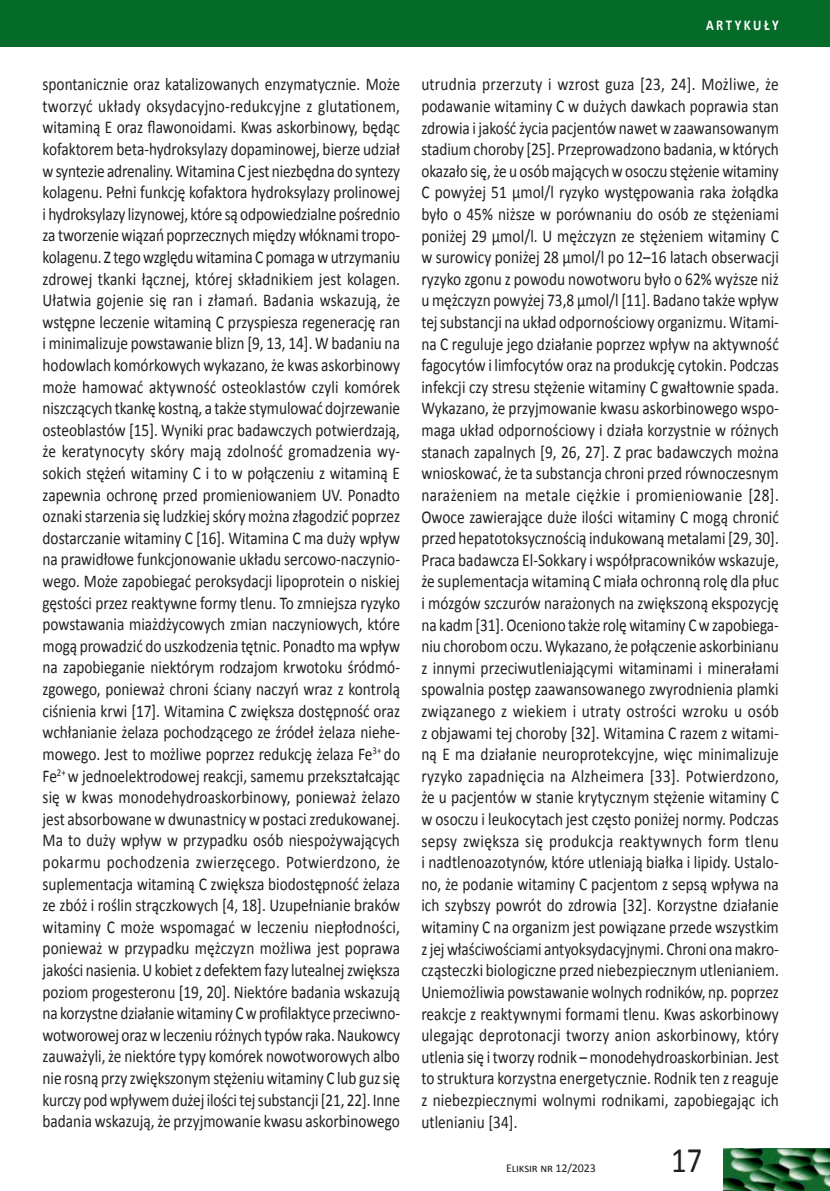
<style>
.page{position:relative;width:830px;height:1191px;background:#fff}
.page>*{position:absolute;margin:0;border:0;box-sizing:border-box;transform-origin:0 0}
.t1{font:36px "Calibri";color:#231f20;scale:.85 1}
.t2{font:18px/21.6px "Calibri";color:#231f20;text-align:justify;scale:.85 1}
.t3{font:700 15px "Calibri";letter-spacing:.2em;color:#fff;scale:.85 1}
.t4{font:12px "Calibri";letter-spacing:-.01em;color:#231f20}
.s1{color:#212121}
</style>
<div class="page">
<div style="left:0;top:0;width:829px;height:47px;background:#056b29"></div>
<img style="left:723px;top:1148px;width:106px;height:43px">
<p class="t3" style="left:705px;top:16px;width:87px">ARTYKUŁY</p>
<p class="t2" style="left:43px;top:73px;width:422px">spontanicznie oraz katalizowanych enzymatycznie. Może tworzyć układy oksydacyjno-redukcyjne z glutationem, witaminą E oraz flawonoidami. Kwas askorbinowy, będąc kofaktorem beta-hydroksylazy dopaminowej, bierze udział w syntezie adrenaliny. Witamina C jest niezbędna do syntezy kolagenu. Pełni funkcję kofaktora hydroksylazy prolinowej i hydroksylazy lizynowej, które są odpowiedzialne pośrednio za tworzenie wiązań poprzecznych między włóknami tropo&shy;kolagenu. Z tego względu witamina C pomaga w utrzymaniu zdrowej tkanki łącznej, której składnikiem jest kolagen.<br>Ułatwia gojenie się ran i złamań. Badania wskazują, że wstępne leczenie witaminą C przyspiesza regenerację ran i minimalizuje powstawanie blizn [9, 13, 14]. W badaniu na hodowlach komórkowych wykazano, że kwas askorbinowy może hamować aktywność osteoklastów czyli komórek niszczących tkankę kostną, a także stymulować dojrzewanie osteoblastów [15]. Wyniki prac badawczych potwierdzają, że keratynocyty skóry mają zdolność gromadzenia wy&shy;sokich stężeń witaminy C i to w połączeniu z witaminą E zapewnia ochronę przed promieniowaniem UV. Ponadto oznaki starzenia się ludzkiej skóry można złagodzić poprzez dostarczanie witaminy C [16]. Witamina C ma duży wpływ na prawidłowe funkcjonowanie układu sercowo-naczynio&shy;wego. Może zapobiegać peroksydacji lipoprotein o niskiej gęstości przez reaktywne formy tlenu. To zmniejsza ryzyko powstawania miażdżycowych zmian naczyniowych, które mogą prowadzić do uszkodzenia tętnic. Ponadto ma wpływ na zapobieganie niektórym rodzajom krwotoku śródmó&shy;zgowego, ponieważ chroni ściany naczyń wraz z kontrolą ciśnienia krwi [17]. <span class="s1">Witamina C zwiększa dostępność oraz wchłanianie żelaza pochodzącego ze źródeł żelaza</span> niehe&shy;mowego. Jest to możliwe poprzez redukcję żelaza Fe<sup>3+</sup> do Fe<sup>2+</sup> w jednoelektrodowej reakcji, samemu przekształcając się w kwas monodehydroaskorbinowy, ponieważ żelazo jest absorbowane w dwunastnicy w postaci zredukowanej.<br>Ma to duży wpływ w przypadku osób niespożywających pokarmu pochodzenia zwierzęcego. Potwierdzono, że suplementacja witaminą C zwiększa biodostępność żelaza ze zbóż i roślin strączkowych [4, 18]. Uzupełnianie braków witaminy C może wspomagać w leczeniu niepłodności, ponieważ w przypadku mężczyzn możliwa jest poprawa jakości nasienia. U kobiet z defektem fazy lutealnej zwiększa poziom progesteronu [19, 20]. Niektóre badania wskazują na korzystne działanie witaminy C w profilaktyce przeciwno&shy;wotworowej oraz w leczeniu różnych typów raka. Naukowcy zauważyli, że niektóre typy komórek nowotworowych albo nie rosną przy zwiększonym stężeniu witaminy C lub guz się kurczy pod wpływem dużej ilości tej substancji [21, 22]. Inne badania wskazują, że przyjmowanie kwasu askorbinowego</p>
<p class="t2" style="left:421px;top:74px;width:422px">utrudnia przerzuty i wzrost guza [23, 24]. Możliwe, że podawanie witaminy C w dużych dawkach poprawia stan zdrowia i jakość życia pacjentów nawet w zaawansowanym stadium choroby [25]. Przeprowadzono badania, w których okazało się, że u osób mających w osoczu stężenie witaminy C powyżej 51 µmol/l ryzyko występowania raka żołądka było o 45% niższe w porównaniu do osób ze stężeniami poniżej 29 µmol/l. U mężczyzn ze stężeniem witaminy C w surowicy poniżej 28 µmol/l po 12–16 latach obserwacji ryzyko zgonu z powodu nowotworu było o 62% wyższe niż u mężczyzn powyżej 73,8 μmol/l [11]. Badano także wpływ tej substancji na układ odpornościowy organizmu. Witami&shy;na C reguluje jego działanie poprzez wpływ na aktywność fagocytów i limfocytów oraz na produkcję cytokin. Podczas infekcji czy stresu stężenie witaminy C gwałtownie spada.<br>Wykazano, że przyjmowanie kwasu askorbinowego wspo&shy;maga układ odpornościowy i działa korzystnie w różnych stanach zapalnych [9, 26, 27]. Z prac badawczych można wnioskować, że ta substancja chroni przed równoczesnym narażeniem na metale ciężkie i promieniowanie [28].<br>Owoce zawierające duże ilości witaminy C mogą chronić przed hepatotoksycznością indukowaną metalami [29, 30].<br>Praca badawcza El-Sokkary i współpracowników wskazuje, że suplementacja witaminą C miała ochronną rolę dla płuc i mózgów szczurów narażonych na zwiększoną ekspozycję na kadm [31]. Oceniono także rolę witaminy C w zapobiega&shy;niu chorobom oczu. Wykazano, że połączenie askorbinianu z innymi przeciwutleniającymi witaminami i minerałami spowalnia postęp zaawansowanego zwyrodnienia plamki związanego z wiekiem i utraty ostrości wzroku u osób z objawami tej choroby [32]. Witamina C razem z witami&shy;ną E ma działanie neuroprotekcyjne, więc minimalizuje ryzyko zapadnięcia na Alzheimera [33]. Potwierdzono, że u pacjentów w stanie krytycznym stężenie witaminy C w osoczu i leukocytach jest często poniżej normy. Podczas sepsy zwiększa się produkcja reaktywnych form tlenu i nadtlenoazotynów, które utleniają białka i lipidy. Ustalo&shy;no, że podanie witaminy C pacjentom z sepsą wpływa na ich szybszy powrót do zdrowia [32]. Korzystne działanie witaminy C na organizm jest powiązane przede wszystkim z jej właściwościami antyoksydacyjnymi. Chroni ona makro&shy;cząsteczki biologiczne przed niebezpiecznym utlenianiem.<br>Uniemożliwia powstawanie wolnych rodników, np. poprzez reakcje z reaktywnymi formami tlenu. Kwas askorbinowy ulegając deprotonacji tworzy anion askorbinowy, który utlenia się i tworzy rodnik – monodehydroaskorbinian. Jest to struktura korzystna energetycznie. Rodnik ten z reaguje z niebezpiecznymi wolnymi rodnikami, zapobiegając ich utlenianiu [34].</p>
<p class="t4" style="left:506px;top:1160px;width:91px">Eliksir nr 12/2023</p>
<h1 class="t1" style="left:671px;top:1137px;width:38px">17</h1>
</div>
